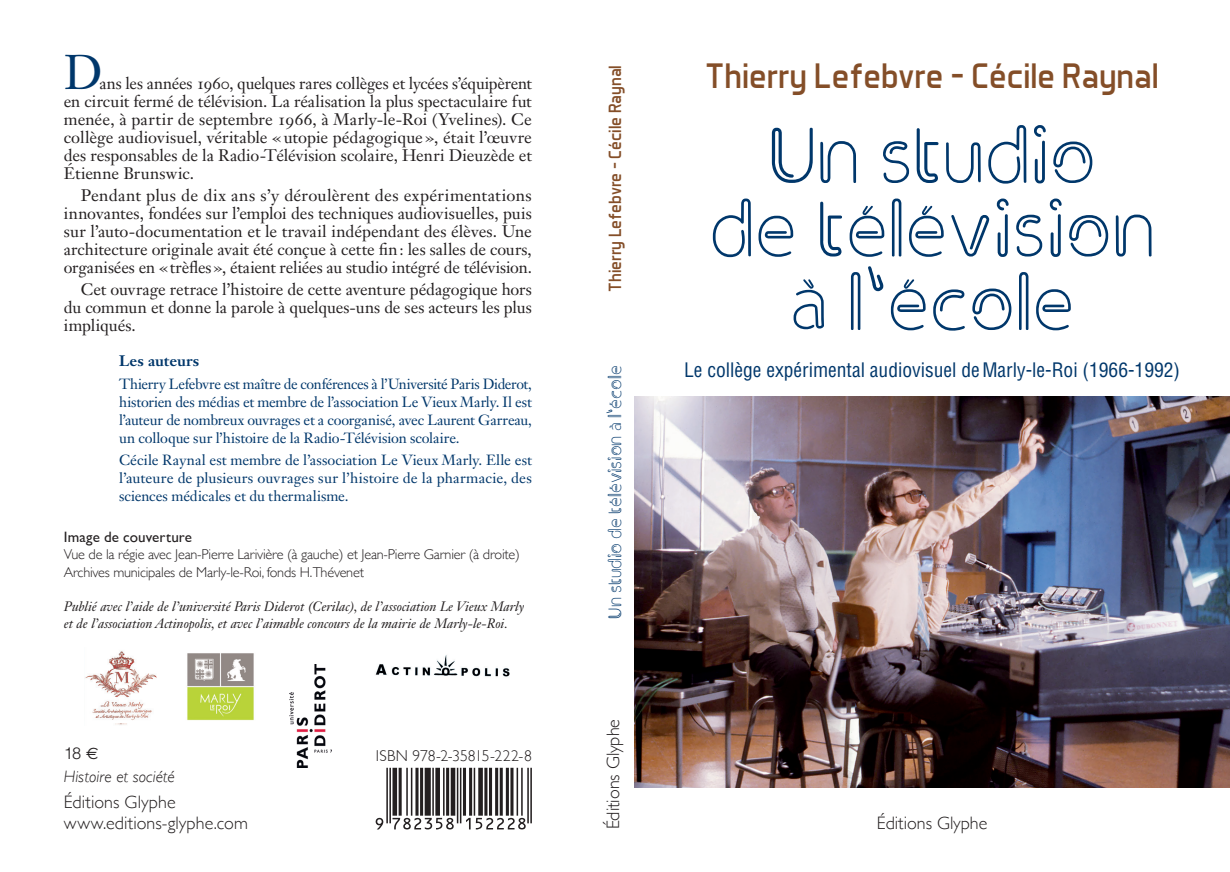
<style>
.page{position:relative;width:1230px;height:872px;background:#fff}
.page>*{position:absolute;margin:0;border:0;box-sizing:border-box;transform-origin:0 0}
.t1{font:78px/73.5px "Clip";color:#00376b;text-align:center}
.t2{font:48px "Janson Text";color:#00376b}
.t3{font:36px "Aero Matics";color:#844e28}
.t4{font:condensed 19.5px "Helvetica";color:#00376b}
.t5{font:300 18px/21.6px "Gill Sans";color:#231f20}
.t6{font:18px "Clip";color:#00376b}
.t7{font:18px "Aero Matics";color:#844e28}
.t8{font:16.5px/18px "Janson Text";letter-spacing:-.005em;color:#231f20;text-align:justify}
.t9{font:italic 300 16.5px "Gill Sans";letter-spacing:.005em;color:#231f20}
.t10{font:300 16.5px "Helvetica";color:#231f20}
.t11{font:300 15.75px "Gill Sans";letter-spacing:-.005em;color:#231f20}
.t12{font:15px "Gill Sans";letter-spacing:.01em;color:#231f20}
.t13{font:15px "Janson Text Bold Os F";color:#00376b}
.t14{font:14.55px/18px "Janson Text";letter-spacing:-.005em;color:#00376b;text-align:justify}
.t15{font:300 14.25px/17.2px "Gill Sans";letter-spacing:-.015em;color:#231f20}
.t16{font:13.5px/16.5px "Janson Text Italic Os F";color:#231f20}
.s1{font-family:"Janson Text Roman SC"}
.s2{font-family:"Euro Sans";font-weight:400}
</style>
<div class="page">
<img style="left:634px;top:396px;width:595px;height:391px">
<img style="left:289px;top:664px;width:42px;height:103px">
<img style="left:375px;top:655px;width:135px;height:22px">
<img style="left:85px;top:651px;width:72px;height:74px">
<img style="left:187px;top:653px;width:67px;height:68px">
<svg style="left:375px;top:767px;width:156px;height:62px"></svg>
<h2 class="t2" style="left:64px;top:42px;width:41px">D</h2>
<p class="t8" style="left:64px;top:74px;width:469px;text-indent:36px">ans les années <span class="s1">1960</span>, quelques rares collèges et lycées s’équipèrent en circuit fermé de télévision. La réalisation la plus spectaculaire fut menée, à partir de septembre <span class="s1">1966</span>, à Marly-le-Roi (Yvelines). Ce collège audiovisuel, véritable «utopie pédagogique», était l’œuvre des responsables de la Radio-Télévision scolaire, Henri Dieuzède et Étienne Brunswic.</p>
<p class="t8" style="left:64px;top:186px;width:469px;text-indent:17px">Pendant plus de dix ans s’y déroulèrent des expérimentations innovantes, fondées sur l’emploi des techniques audiovisuelles, puis sur l’auto-documentation et le travail indépendant des élèves. Une architecture originale avait été conçue à cette fin: les salles de cours, organisées en «trèfles», étaient reliées au studio intégré de télévision.</p>
<p class="t8" style="left:64px;top:280px;width:469px;text-indent:17px">Cet ouvrage retrace l’histoire de cette aventure pédagogique hors du commun et donne la parole à quelques-uns de ses acteurs les plus impliqués.</p>
<p class="t13" style="left:119px;top:351px;width:82px">Les auteurs</p>
<p class="t14" style="left:119px;top:374px;width:414px">Thierry Lefebvre est maître de conférences à l’Université Paris Diderot, historien des médias et membre de l’association Le Vieux Marly. Il est l’auteur de nombreux ouvrages et a coorganisé, avec Laurent Garreau, un colloque sur l’histoire de la Radio-Télévision scolaire.</p>
<p class="t14" style="left:119px;top:450px;width:414px">Cécile Raynal est membre de l’association Le Vieux Marly. Elle est l’auteure de plusieurs ouvrages sur l’histoire de la pharmacie, des sciences médicales et du thermalisme.</p>
<p class="t12" style="left:64px;top:528px;width:130px">Image de couverture</p>
<p class="t15" style="left:64px;top:545px;width:457px">Vue de la régie avec Jean-Pierre Larivière (à gauche) et Jean-Pierre Garnier (à droite)<br>Archives municipales de Marly-le-Roi, fonds H.Thévenet</p>
<p class="t16" style="left:64px;top:598px;width:462px">Publié avec l’aide de l’université Paris Diderot (Cerilac), de l’association Le Vieux Marly et de l’association Actinopolis, et avec l’aimable concours de la mairie de Marly-le-Roi.</p>
<p class="t10" style="left:64px;top:743px;width:36px">18 <span class="s2">e</span></p>
<p class="t9" style="left:64px;top:767px;width:113px">Histoire et société</p>
<p class="t5" style="left:64px;top:790px;width:185px">Éditions Glyphe www.editions-glyphe.com</p>
<p class="t11" style="left:376px;top:744px;width:157px">ISBN 978-2-35815-222-8</p>
<p class="t7" style="left:604px;top:292px;width:228px;rotate:-90deg">Thierry Lefebvre – Cécile Raynal</p>
<p class="t6" style="left:606px;top:618px;width:255px;rotate:-90deg">Un studio de télévision à l'école</p>
<p class="t5" style="left:601px;top:829px;width:112px;rotate:-90deg">Éditions Glyphe</p>
<h3 class="t3" style="left:705px;top:55px;width:455px">Thierry Lefebvre – Cécile Raynal</h3>
<h1 class="t1" style="left:709px;top:121px;width:447px">Un studio<br>de télévision à l'école</h1>
<p class="t4" style="left:684px;top:358px;width:497px">Le collège expérimental audiovisuel deMarly-le-Roi (1966-1992)</p>
<p class="t5" style="left:876px;top:812px;width:112px">Éditions Glyphe</p>
</div>
